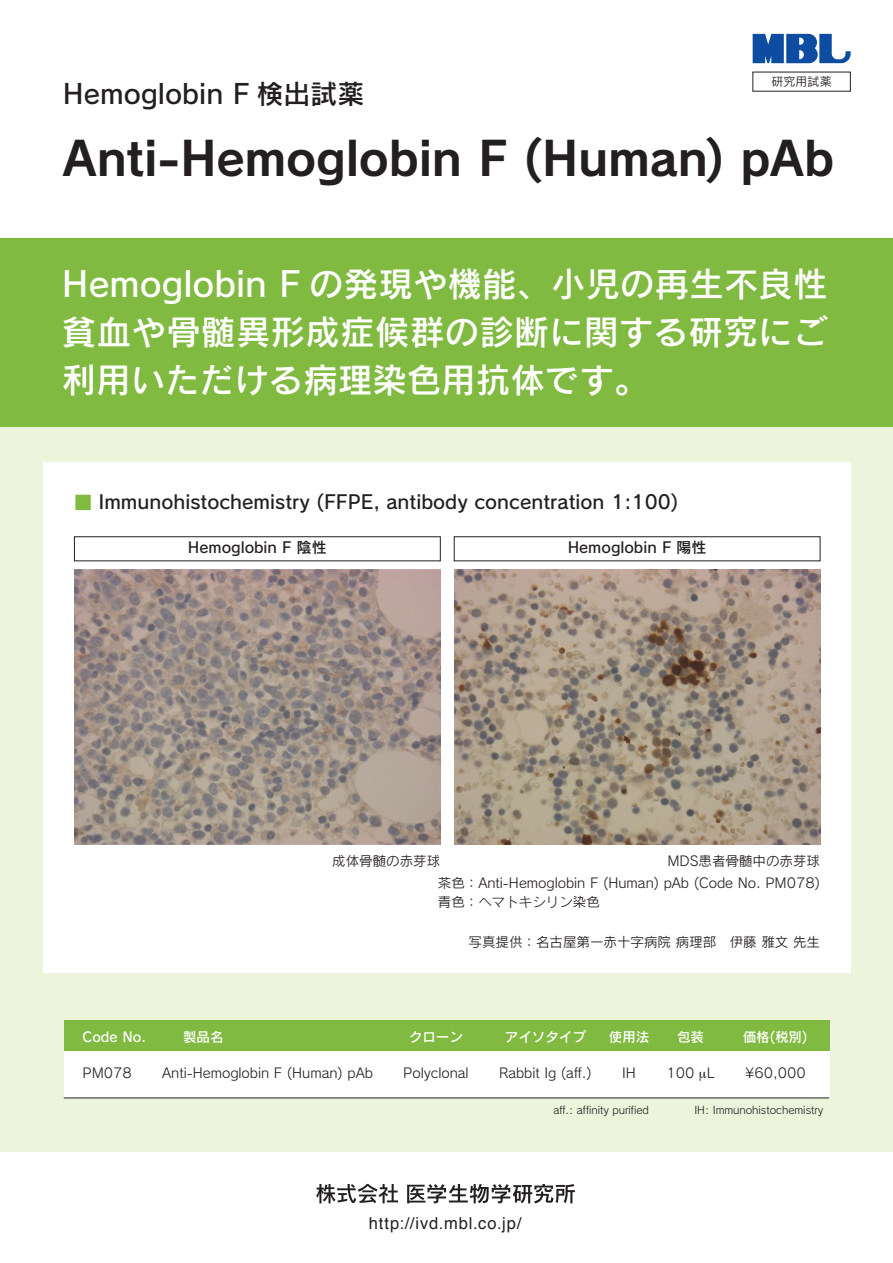
<style>
.page{position:relative;width:893px;height:1263px;background:#fff}
.page>*{position:absolute;margin:0;border:0;box-sizing:border-box;transform-origin:0 0}
.t1{font:46.5px "Rodin CID B";letter-spacing:-.01em;color:#231f20}
.t2{font:34.5px/48px "Rodin CID DB";letter-spacing:.01em;color:#fff;text-align:justify}
.t3{font:27px "Rodin CID DB";color:#231f20}
.t4{font:18.9px "Rodin CID DB";color:#231f20}
.t5{font:16.5px "Helvetica";letter-spacing:.055em;color:#231f20}
.t6{font:15px "Rodin CID DB";color:#231f20}
.t7{font:13.5px/21.9px "Rodin CID M";color:#231f20;text-align:right}
.t8{font:13.5px "Rodin CID DB";color:#fff}
.t9{font:12px "Rodin CID M";letter-spacing:.005em;color:#231f20}
.t10{font:10.5px "Rodin CID M";color:#231f20}
.s1{font-size:17.55px;color:#80ba41}
</style>
<div class="page">
<div style="left:0;top:364px;width:893px;height:788px;background:#ecf5db"></div>
<div style="left:0;top:238px;width:893px;height:189px;background:#80ba41"></div>
<div style="left:43px;top:463px;width:807px;height:510px;background:#fff"></div>
<div style="left:64px;top:1049px;width:765px;height:49px;background:#fff"></div>
<div style="left:64px;top:1021px;width:765px;height:30px;background:#80ba41"></div>
<svg style="left:753px;top:34px;width:98px;height:29px"></svg>
<svg style="left:316px;top:1184px;width:82px;height:20px"></svg>
<svg style="left:407px;top:1184px;width:168px;height:19px"></svg>
<hr style="left:64px;top:1097px;width:765px;height:1px;background:#231f20">
<img style="left:74px;top:569px;width:366px;height:275px">
<img style="left:454px;top:569px;width:366px;height:275px">
<div style="left:74px;top:536px;width:367px;height:25px;border:1px solid #231f20"></div>
<div style="left:454px;top:536px;width:366px;height:25px;border:1px solid #231f20"></div>
<h3 class="t3" style="left:63px;top:76px;width:303px">Hemoglobin F 検出試薬</h3>
<p class="t9" style="left:771px;top:74px;width:62px">研究用試薬</p>
<h1 class="t1" style="left:63px;top:127px;width:773px">Anti-Hemoglobin F (Human) pAb</h1>
<h2 class="t2" style="left:62px;top:258px;width:767px">Hemoglobin F の発現や機能、小児の再生不良性貧血や骨髄異形成症候群の診断に関する研究にご利用いただける病理染色用抗体です。</h2>
<h3 class="t4" style="left:74px;top:489px;width:605px"><span class="s1">■</span> Immunohistochemistry (FFPE, antibody concentration 1:100)</h3>
<p class="t6" style="left:188px;top:538px;width:140px">Hemoglobin F 陰性</p>
<p class="t6" style="left:568px;top:538px;width:140px">Hemoglobin F 陽性</p>
<p class="t7" style="left:332px;top:849px;width:109px">成体骨髄の赤芽球</p>
<p class="t7" style="left:438px;top:849px;width:384px">MDS患者骨髄中の赤芽球<br>茶色：Anti-Hemoglobin F (Human) pAb (Code No. PM078)</p>
<p class="t7" style="left:438px;top:891px;width:163px">青色：ヘマトキシリン染色</p>
<p class="t7" style="left:469px;top:930px;width:353px">写真提供：名古屋第一赤十字病院 病理部　伊藤 雅文 先生</p>
<p class="t8" style="left:83px;top:1028px;width:65px">Code No.</p>
<p class="t7" style="left:83px;top:1062px;width:51px">PM078</p>
<p class="t8" style="left:505px;top:1028px;width:82px">アイソタイプ</p>
<p class="t7" style="left:499px;top:1062px;width:94px">Rabbit Ig (aff.)</p>
<p class="t8" style="left:743px;top:1028px;width:66px">価格(税別)</p>
<p class="t8" style="left:183px;top:1028px;width:42px">製品名</p>
<p class="t8" style="left:677px;top:1028px;width:28px">包装</p>
<p class="t7" style="left:666px;top:1061px;width:50px">100 L</p>
<p class="t8" style="left:609px;top:1028px;width:42px">使用法</p>
<p class="t8" style="left:409px;top:1028px;width:55px">クローン</p>
<p class="t7" style="left:403px;top:1062px;width:67px">Polyclonal</p>
<p class="t7" style="left:162px;top:1062px;width:212px">Anti-Hemoglobin F (Human) pAb</p>
<p class="t7" style="left:745px;top:1062px;width:62px">¥60,000</p>
<p class="t7" style="left:622px;top:1062px;width:15px">IH</p>
<p class="t10" style="left:553px;top:1104px;width:97px">aff.: affinity purified</p>
<p class="t10" style="left:694px;top:1104px;width:131px">IH: Immunohistochemistry</p>
<p class="t5" style="left:369px;top:1210px;width:154px">http://ivd.mbl.co.jp/</p>
</div>
